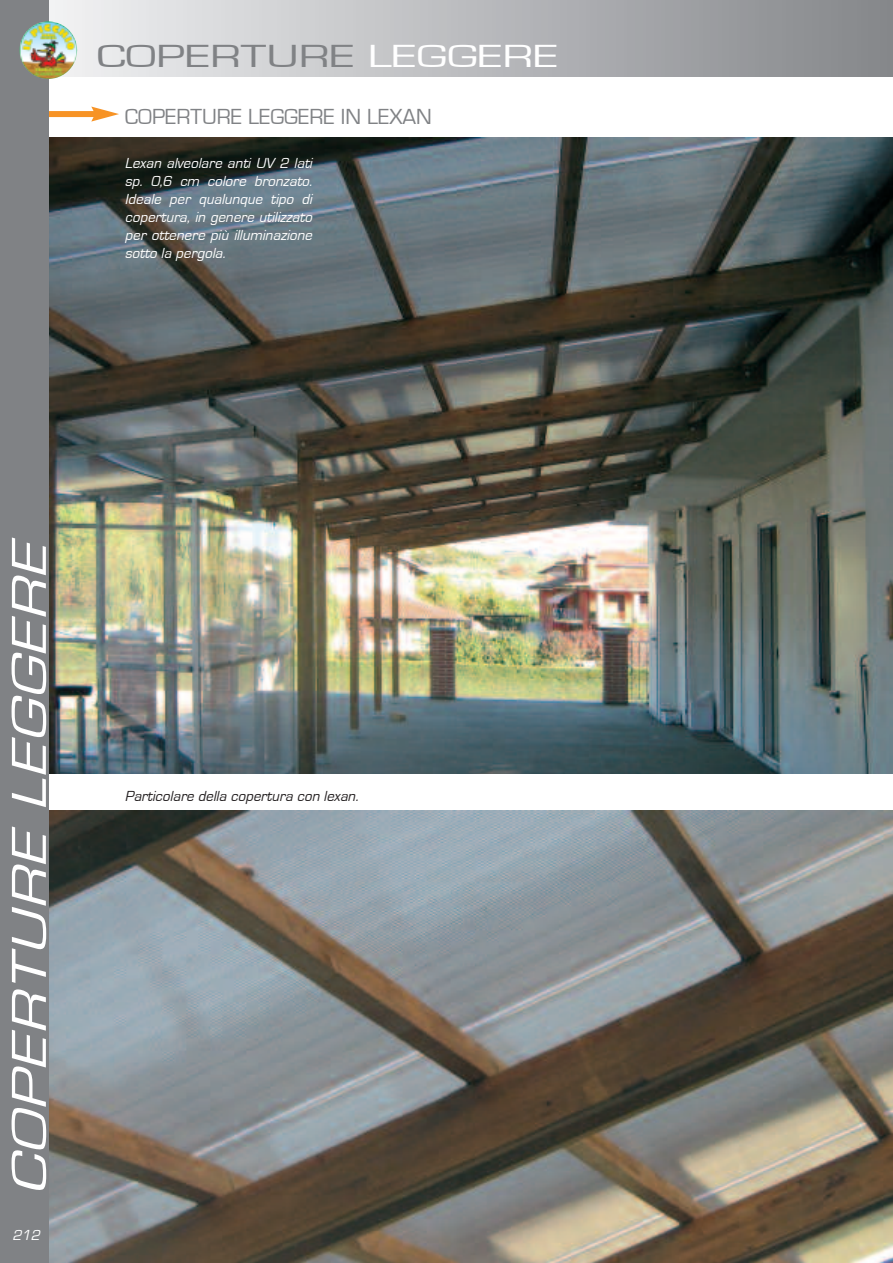
<style>
.page{position:relative;width:893px;height:1263px;background:#fff}
.page>*{position:absolute;margin:0;border:0;box-sizing:border-box;transform-origin:0 0}
.t1{font:italic 51px "Eurostile";letter-spacing:.03em;color:#fff;scale:1.3 1}
.t2{font:33px "Eurostile";color:#808285;scale:1.5 1}
.t3{font:22.5px "Eurostile";color:#808285}
.t4{font:italic 15px/18px "Eurostile";color:#fff;text-align:justify}
.t5{font:italic 15px "Eurostile";color:#231f20}
.s1{color:#fff}
</style>
<div class="page">
<img style="left:49px;top:138px;width:844px;height:636px">
<img style="left:49px;top:810px;width:844px;height:453px">
<div style="left:45px;top:111px;width:52px;height:6px;background:#f79325"></div>
<svg style="left:91px;top:107px;width:28px;height:15px"></svg>
<div style="left:0;top:0;width:893px;height:77px;background:linear-gradient(to right,#f7f8f9,#848689)"></div>
<div style="left:0;top:0;width:49px;height:1263px;background:#808285"></div>
<img style="left:47px;top:21px;width:30px;height:55px">
<h2 class="t2" style="left:96px;top:40px;width:309px">COPERTURE <span class="s1">LEGGERE</span></h2>
<h3 class="t3" style="left:125px;top:106px;width:309px">COPERTURE LEGGERE IN LEXAN</h3>
<p class="t4" style="left:125px;top:154px;width:192px">Lexan alveolare anti UV 2 lati sp. 0,6 cm colore bronzato.<br>Ideale per qualunque tipo di copertura, in genere utilizzato per ottenere più illuminazione sotto la pergola.</p>
<h1 class="t1" style="left:5px;top:1195px;width:502px;rotate:-90deg">COPERTURE LEGGERE</h1>
<p class="t4" style="left:12px;top:1226px;width:32px">212</p>
<p class="t5" style="left:125px;top:789px;width:238px">Particolare della copertura con lexan.</p>
</div>
